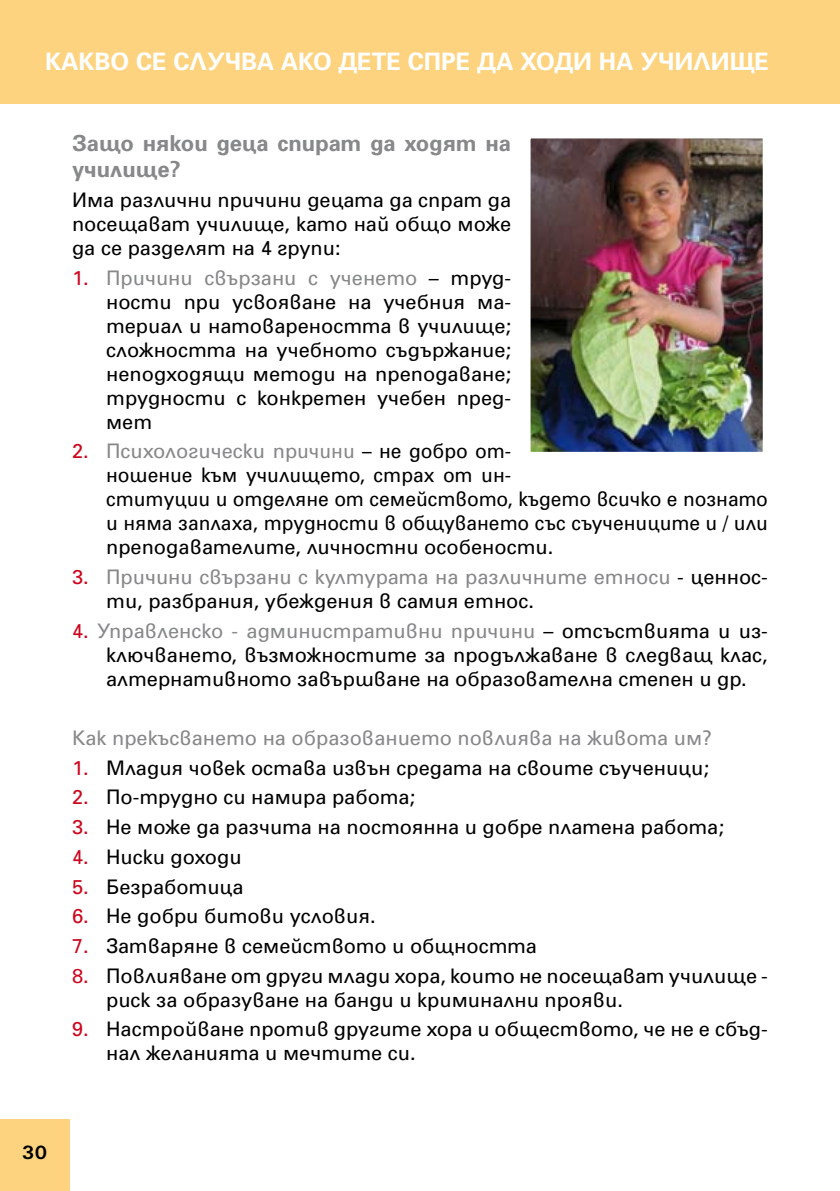
<style>
.page{position:relative;width:840px;height:1191px;background:#fff}
.page>*{position:absolute;margin:0;border:0;box-sizing:border-box;transform-origin:0 0}
.t1{font:700 24px "SP Universal";color:#fff}
.t2{font:700 22px/26.4px "SP Universal";color:#878889}
.t3{font:20px/24px "SP Universal";color:#000;text-align:justify}
.t4{font:20px/24px "SP Universal";color:#000;scale:.96 1}
.t5{font:20px/24px "SP Universal";color:#878889}
.t6{font:700 20px "Universum Bg";color:#000}
.s1{color:#cc071e}
.s2{color:#878889}
.s3{color:#000}
</style>
<div class="page">
<div style="left:0;top:1119px;width:70px;height:72px;background:#fdd37f"></div>
<div style="left:0;top:0;width:839px;height:104px;background:#fdd37f"></div>
<img style="left:531px;top:139px;width:230px;height:312px">
<div style="left:522px;top:130px;width:248px;height:330px;border:8px solid #fff"></div>
<p class="t1" style="left:45px;top:47px;width:394px">Какво се случва ако дете спре</p>
<p class="t1" style="left:477px;top:47px;width:290px">да ходи на училище</p>
<p class="t2" style="left:72px;top:129px;width:440px">Защо някои деца спират да ходят на училище?</p>
<p class="t3" style="left:72px;top:188px;width:440px">Има различни причини децата да спрат да посещават училище, като най общо може да се разделят на 4 групи:</p>
<p class="t3" style="left:106px;top:265px;width:406px;text-indent:-34px"><span class="s1">1.</span> <span class="s2">Причини свързани с ученето</span> – труд&shy;ности при усвояване на учебния ма&shy;териал и натовареността в училище; сложността на учебното съдържание; неподходящи методи на преподаване; трудности с конкретен учебен пред&shy;мет</p>
<p class="t4" style="left:106px;top:439px;width:690px;text-indent:-34px"><span class="s1">2.</span> <span class="s2">Психологически причини</span> – не добро от-<br>ношение към училището, страх от ин-<br>ституции и отделяне от семейството, където всичко е познато и няма заплаха, трудности в общуването със съучениците и / или преподавателите, личностни особености.</p>
<p class="t5" style="left:106px;top:565px;width:663px;text-indent:-34px"><span class="s1">3.</span> Причини свързани с културата на различните етноси <span class="s3">- ценнос&shy;ти, разбрания, убеждения в самия етнос.</span></p>
<p class="t3" style="left:106px;top:618px;width:663px;text-indent:-34px"><span class="s1">4.</span> <span class="s2">Управленско - административни причини</span> – отсъствията и из&shy;ключването, възможностите за продължаване в следващ клас, алтернативното завършване на образователна степен и др.</p>
<p class="t5" style="left:72px;top:726px;width:641px">Как прекъсването на образованието повлиява на живота им?</p>
<p class="t3" style="left:72px;top:755px;width:638px"><span class="s1">1.</span> Младия човек остава извън средата на своите съученици;</p>
<p class="t3" style="left:72px;top:785px;width:344px"><span class="s1">2.</span> По-трудно си намира работа;</p>
<p class="t3" style="left:72px;top:815px;width:653px"><span class="s1">3.</span> Не може да разчита на постоянна и добре платена работа;</p>
<p class="t3" style="left:72px;top:844px;width:171px"><span class="s1">4.</span> Ниски доходи</p>
<p class="t3" style="left:72px;top:874px;width:173px"><span class="s1">5.</span> Безработица</p>
<p class="t3" style="left:72px;top:904px;width:305px"><span class="s1">6.</span> Не добри битови условия.</p>
<p class="t3" style="left:72px;top:933px;width:466px"><span class="s1">7.</span> Затваряне в семейството и общността</p>
<p class="t3" style="left:106px;top:963px;width:663px;text-indent:-34px"><span class="s1">8.</span> Повлияване от други млади хора, които не посещават училище - риск за образуване на банди и криминални прояви.</p>
<p class="t3" style="left:106px;top:1017px;width:663px;text-indent:-34px"><span class="s1">9.</span> Настройване против другите хора и обществото, че не е сбъд&shy;нал желанията и мечтите си.</p>
<p class="t6" style="left:22px;top:1141px;width:26px">30</p>
</div>
